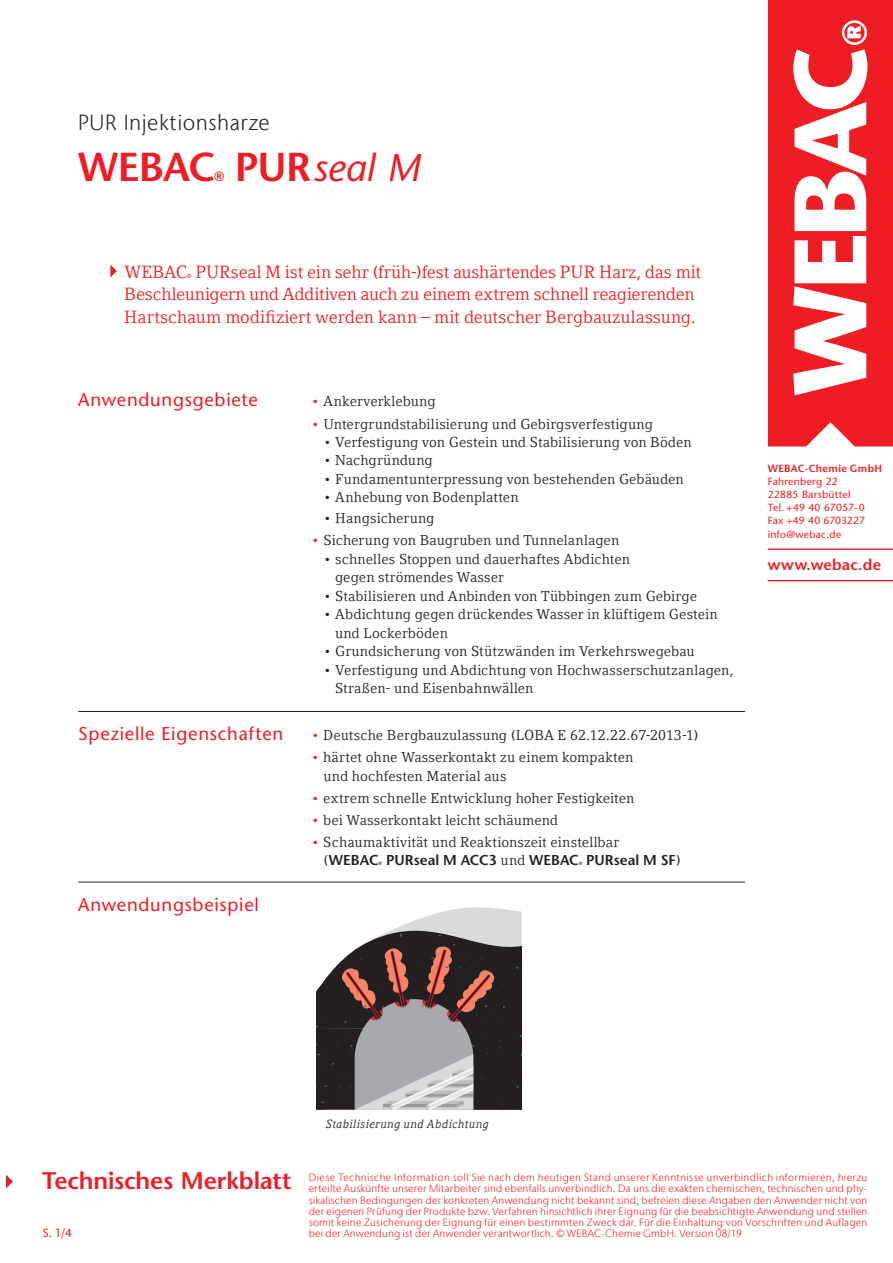
<style>
.page{position:relative;width:893px;height:1263px;background:#fff}
.page>*{position:absolute;margin:0;border:0;box-sizing:border-box;transform-origin:0 0}
.t1{font:600 40.35px "Stone Sans";letter-spacing:-.02em;color:#ee1d23}
.t2{font:italic 500 38.7px "Stone Sans Std";color:#ee1d23}
.t3{font:600 24px "Stone Sans";letter-spacing:-.005em;color:#ee1d23}
.t4{font:300 21.9px "Stone Sans IIITC Com";letter-spacing:.02em;color:#231f20}
.t5{font:18.45px "Stone Sans";letter-spacing:.04em;color:#ee1d23}
.t6{font:17.7px/22.6px "Compatil Letter LT Com";letter-spacing:-.005em;color:#ee1d23}
.t7{font:600 15.45px "Stone Sans";letter-spacing:.02em;color:#ee1d23}
.t8{font:14.25px/18.5px "Compatil Letter LT Com";letter-spacing:.005em;color:#231f20}
.t9{font:600 14.25px "Stone Sans";color:#231f20}
.t10{font:600 13.35px "Stone Sans";color:#ee1d23}
.t11{font:12px "Stone Sans";color:#ee1d23}
.t12{font:italic 11.7px "Compatil Letter LT Com";letter-spacing:.03em;color:#231f20}
.t13{font:300 10.5px/11.2px "Stone Sans IIITC Com";letter-spacing:.015em;color:#ee1d23;text-align:justify}
.t14{font:10.35px/13.2px "Stone Sans";letter-spacing:.025em;color:#ee1d23}
.t15{font:600 10.35px "Stone Sans";letter-spacing:.025em;color:#ee1d23}
.t16{font:5.85px "Compatil Letter LT Com";color:#ee1d23}
.t17{font:600 4.65px "Stone Sans";color:#231f20}
.s1{font-family:"Stone Sans";font-weight:600;font-style:normal;font-size:40.35px}
.s2{color:#ee1d23}
.s3{font-family:"Compatil Letter LT Com";font-weight:400}
</style>
<div class="page">
<hr style="left:768px;top:580px;width:125px;height:1px;background:#ee1d23">
<hr style="left:768px;top:549px;width:125px;height:1px;background:#ee1d23">
<svg style="left:6px;top:1174px;width:7px;height:14px"></svg>
<svg style="left:768px;top:0;width:125px;height:446px;fill:#ee1d23"></svg>
<hr style="left:78px;top:711px;width:667px;height:1px;background:#231f20">
<hr style="left:78px;top:882px;width:667px;height:1px;background:#231f20">
<svg style="left:316px;top:907px;width:205px;height:202px;background:#7e7474"></svg>
<svg style="left:110px;top:265px;width:7px;height:13px"></svg>
<h3 class="t4" style="left:78px;top:109px;width:193px">PUR Injektionsharze</h3>
<h1 class="t1" style="left:78px;top:142px;width:139px">WEBAC</h1>
<h2 class="t2" style="left:235px;top:144px;width:188px"><span class="s1">PUR</span>seal M</h2>
<p class="t10" style="left:214px;top:168px;width:12px">®</p>
<p class="t6" style="left:124px;top:260px;width:578px;text-indent:71px">PURseal M ist ein sehr (früh-)fest aushärtendes PUR Harz, das mit<br>Beschleunigern und Additiven auch zu einem extrem schnell reagierenden<br>Hartschaum modifiziert werden kann – mit deutscher Bergbau zulassung.</p>
<p class="t6" style="left:124px;top:260px;width:64px">WEBAC</p>
<p class="t16" style="left:187px;top:272px;width:6px">®</p>
<p class="t5" style="left:78px;top:389px;width:181px">Anwendungsgebiete</p>
<p class="t8" style="left:312px;top:392px;width:125px"><span class="s2">•</span> Ankerverklebung</p>
<p class="t8" style="left:312px;top:414px;width:343px"><span class="s2">•</span> Untergrundstabilisierung und Gebirgsverfestigung</p>
<p class="t8" style="left:324px;top:433px;width:370px">• Verfestigung von Gestein und Stabilisierung von Böden</p>
<p class="t8" style="left:324px;top:451px;width:111px">• Nachgründung</p>
<p class="t8" style="left:324px;top:470px;width:362px">• Fundamentunterpressung von bestehenden Gebäuden</p>
<p class="t8" style="left:324px;top:488px;width:197px">• Anhebung von Bodenplatten</p>
<p class="t8" style="left:324px;top:509px;width:112px">• Hangsicherung</p>
<p class="t8" style="left:312px;top:531px;width:309px"><span class="s2">•</span> Sicherung von Baugruben und Tunnelanlagen</p>
<p class="t8" style="left:335px;top:550px;width:297px;text-indent:-11px">• schnelles Stoppen und dauerhaftes Abdichten gegen strömendes Wasser</p>
<p class="t8" style="left:324px;top:587px;width:375px">• Stabilisieren und Anbinden von Tübbingen zum Gebirge</p>
<p class="t8" style="left:335px;top:605px;width:384px;text-indent:-11px">• Abdichtung gegen drückendes Wasser in klüftigem Gestein und Lockerböden</p>
<p class="t8" style="left:324px;top:642px;width:373px">• Grundsicherung von Stützwänden im Verkehrswegebau</p>
<p class="t8" style="left:335px;top:661px;width:400px;text-indent:-11px">• Verfestigung und Abdichtung von Hochwasserschutzanlagen,<br>Straßen- und Eisenbahnwällen</p>
<p class="t5" style="left:78px;top:723px;width:207px">Spezielle Eigenschaften</p>
<p class="t8" style="left:312px;top:726px;width:388px"><span class="s2">•</span> Deutsche Bergbauzulassung (LOBA E 62.12.22.67-2013-1)</p>
<p class="t8" style="left:324px;top:748px;width:311px;text-indent:-12px"><span class="s2">•</span> härtet ohne Wasserkontakt zu einem kompakten und hochfesten Material aus</p>
<p class="t8" style="left:312px;top:789px;width:324px"><span class="s2">•</span> extrem schnelle Entwicklung hoher Festigkeiten</p>
<p class="t8" style="left:312px;top:811px;width:248px"><span class="s2">•</span> bei Wasserkontakt leicht schäumend</p>
<p class="t8" style="left:312px;top:833px;width:309px"><span class="s2">•</span> Schaumaktivität und Reaktionszeit einstellbar</p>
<p class="t9" style="left:324px;top:852px;width:57px"><span class="s3">(</span>WEBAC</p>
<p class="t17" style="left:378px;top:861px;width:5px">®</p>
<p class="t9" style="left:386px;top:852px;width:194px">PURseal M ACC3 <span class="s3">und</span> WEBAC</p>
<p class="t17" style="left:579px;top:861px;width:5px">®</p>
<p class="t9" style="left:586px;top:852px;width:96px">PURseal M SF<span class="s3">)</span></p>
<p class="t5" style="left:78px;top:893px;width:182px">Anwendungsbeispiel</p>
<p class="t15" style="left:768px;top:462px;width:116px">WEBAC-Chemie GmbH</p>
<p class="t14" style="left:768px;top:475px;width:99px">Fahrenberg 22<br>22885 Barsbüttel<br>Tel. +49 40 67057-0<br>Fax +49 40 6703227 info@webac.de</p>
<p class="t7" style="left:768px;top:555px;width:115px">www.webac.de</p>
<p class="t12" style="left:326px;top:1117px;width:165px">Stabilisierung und Abdichtung</p>
<h3 class="t3" style="left:42px;top:1166px;width:251px">Technisches Merkblatt</h3>
<p class="t11" style="left:43px;top:1226px;width:31px">S. 1/4</p>
<p class="t13" style="left:309px;top:1172px;width:560px">Diese Technische Information soll Sie nach dem heutigen Stand unserer Kenntnisse unverbindlich informieren, hierzu erteilte Auskünfte unserer Mitarbeiter sind ebenfalls unverbindlich. Da uns die exakten chemischen, technischen und phy&shy;sikalischen Bedingungen der konkreten Anwendung nicht bekannt sind, befreien diese Angaben den Anwender nicht von der eigenen Prüfung der Produkte bzw. Verfahren hinsichtlich ihrer Eignung für die beabsichtigte Anwendung und stellen somit keine Zusicherung der Eignung für einen bestimmten Zweck dar. Für die Einhaltung von Vorschriften und Auflagen bei der Anwendung ist der Anwender verantwortlich. © WEBAC-Chemie GmbH. Version 08/19</p>
</div>
